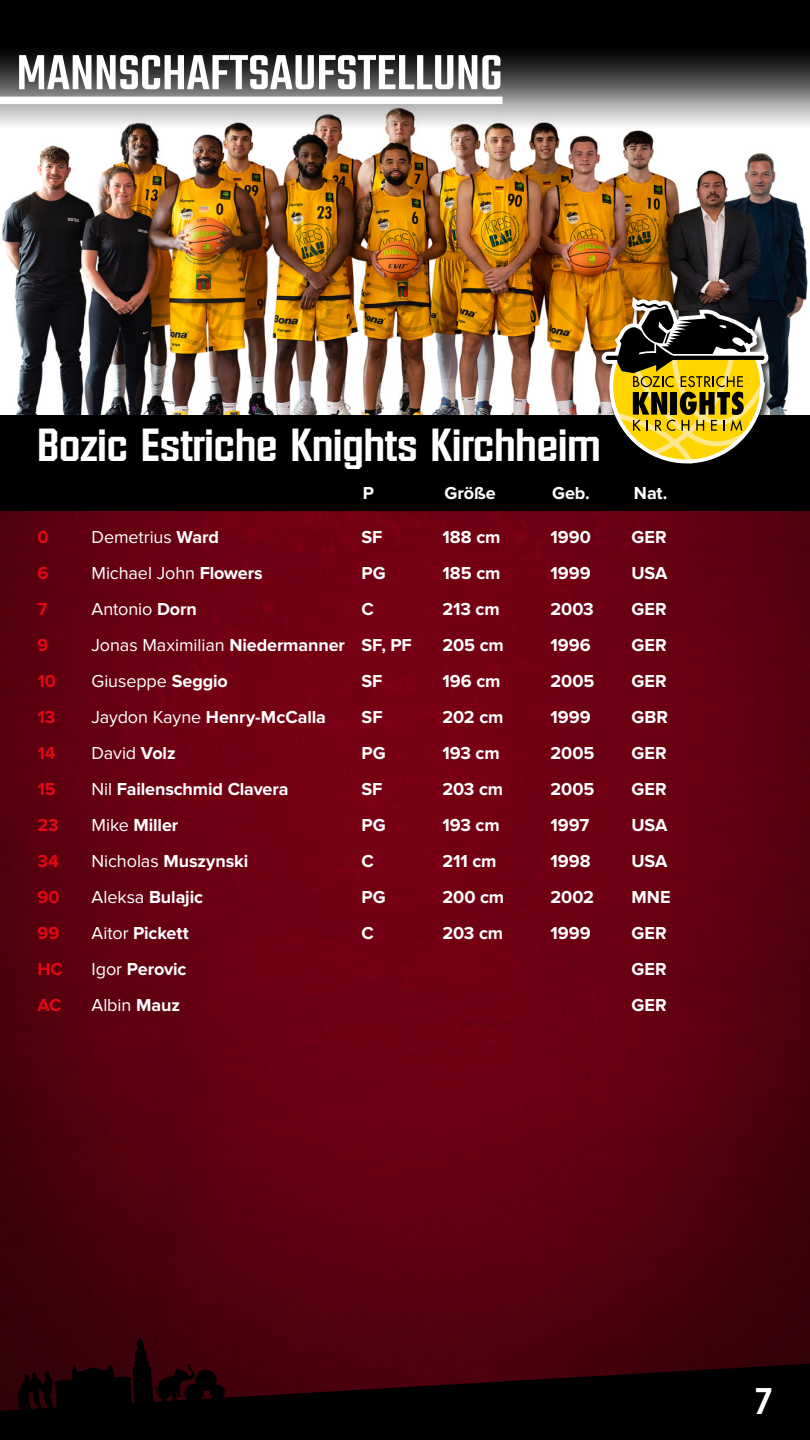
<style>
.page{position:relative;width:810px;height:1440px;background:#fff}
.page>*{position:absolute;margin:0;border:0;box-sizing:border-box;transform-origin:0 0}
.t1{font:500 54px "Teko";color:#fff}
.t2{font:700 45px "Diamante Serial";color:#fff}
.t3{font:700 36px "Diamante Serial";color:#fff}
.t4{font:700 18px "Proxima Nova";letter-spacing:-.005em;color:#fff}
.t5{font:18px "Proxima Nova";letter-spacing:-.005em;color:#fff}
.t6{font:700 18px "Proxima Nova";letter-spacing:-.005em;color:#e30613}
.s1{font-weight:700}
.s2{font-weight:400}
</style>
<div class="page">
<img style="left:0;top:511px;width:810px;height:853px">
<img style="left:0;top:128px;width:810px;height:288px">
<div style="left:0;top:416px;width:810px;height:95px;background:#000"></div>
<svg style="left:0;top:0;width:810px;height:128px;background:#434343"></svg>
<div style="left:0;top:97px;width:502px;height:7px;background:#fff"></div>
<svg style="left:0;top:1364px;width:810px;height:76px;background:#0e0002"></svg>
<svg style="left:18px;top:1336px;width:208px;height:80px;background:#1e0004"></svg>
<div style="left:600px;top:295px;width:178px;height:178px;background:#000;opacity:.75"></div>
<svg style="left:602px;top:297px;width:166px;height:167px"></svg>
<h1 class="t1" style="left:16px;top:41px;width:488px">MANNSCHAFTSAUFSTELLUNG</h1>
<h2 class="t2" style="left:38px;top:419px;width:565px">Bozic Estriche Knights Kirchheim</h2>
<p class="t4" style="left:363px;top:483px;width:13px">P</p>
<p class="t4" style="left:445px;top:483px;width:53px">Größe</p>
<p class="t4" style="left:552px;top:483px;width:39px">Geb.</p>
<p class="t4" style="left:634px;top:483px;width:35px">Nat.</p>
<p class="t6" style="left:38px;top:526px;width:13px">0</p>
<p class="t5" style="left:92px;top:526px;width:129px">Demetrius <span class="s1">Ward</span></p>
<p class="t4" style="left:362px;top:526px;width:23px">SF</p>
<p class="t4" style="left:442px;top:526px;width:60px">188 cm</p>
<p class="t4" style="left:550px;top:526px;width:42px">1990</p>
<p class="t4" style="left:631px;top:526px;width:37px">GER</p>
<p class="t6" style="left:38px;top:562px;width:12px">6</p>
<p class="t5" style="left:92px;top:562px;width:173px">Michael John <span class="s1">Flowers</span></p>
<p class="t4" style="left:362px;top:562px;width:26px">PG</p>
<p class="t4" style="left:442px;top:562px;width:59px">185 cm</p>
<p class="t4" style="left:550px;top:562px;width:42px">1999</p>
<p class="t4" style="left:631px;top:562px;width:38px">USA</p>
<p class="t6" style="left:38px;top:598px;width:11px">7</p>
<p class="t5" style="left:92px;top:598px;width:107px">Antonio <span class="s1">Dorn</span></p>
<p class="t4" style="left:362px;top:598px;width:14px">C</p>
<p class="t4" style="left:442px;top:598px;width:59px">213 cm</p>
<p class="t4" style="left:550px;top:598px;width:45px">2003</p>
<p class="t4" style="left:632px;top:598px;width:37px">GER</p>
<p class="t6" style="left:38px;top:634px;width:12px">9</p>
<p class="t4" style="left:92px;top:634px;width:322px"><span class="s2">Jonas Maximilian</span> Niedermanner SF, PF</p>
<p class="t4" style="left:442px;top:634px;width:63px">205 cm</p>
<p class="t4" style="left:551px;top:634px;width:42px">1996</p>
<p class="t4" style="left:631px;top:634px;width:37px">GER</p>
<p class="t6" style="left:38px;top:670px;width:20px">10</p>
<p class="t5" style="left:92px;top:670px;width:138px">Giuseppe <span class="s1">Seggio</span></p>
<p class="t4" style="left:362px;top:670px;width:23px">SF</p>
<p class="t4" style="left:442px;top:670px;width:60px">196 cm</p>
<p class="t4" style="left:550px;top:670px;width:45px">2005</p>
<p class="t4" style="left:631px;top:670px;width:37px">GER</p>
<p class="t6" style="left:38px;top:706px;width:19px">13</p>
<p class="t4" style="left:92px;top:706px;width:236px"><span class="s2">Jaydon Kayne</span> Henry-McCalla</p>
<p class="t4" style="left:362px;top:706px;width:23px">SF</p>
<p class="t4" style="left:443px;top:706px;width:62px">202 cm</p>
<p class="t4" style="left:551px;top:706px;width:42px">1999</p>
<p class="t4" style="left:632px;top:706px;width:38px">GBR</p>
<p class="t6" style="left:38px;top:742px;width:19px">14</p>
<p class="t5" style="left:92px;top:742px;width:86px">David <span class="s1">Volz</span></p>
<p class="t4" style="left:362px;top:742px;width:26px">PG</p>
<p class="t4" style="left:443px;top:742px;width:59px">193 cm</p>
<p class="t4" style="left:550px;top:742px;width:45px">2005</p>
<p class="t4" style="left:631px;top:742px;width:37px">GER</p>
<p class="t6" style="left:38px;top:778px;width:20px">15</p>
<p class="t4" style="left:92px;top:778px;width:198px"><span class="s2">Nil</span> Failenschmid Clavera</p>
<p class="t4" style="left:362px;top:778px;width:23px">SF</p>
<p class="t4" style="left:442px;top:778px;width:62px">203 cm</p>
<p class="t4" style="left:551px;top:778px;width:45px">2005</p>
<p class="t4" style="left:632px;top:778px;width:37px">GER</p>
<p class="t6" style="left:38px;top:814px;width:23px">23</p>
<p class="t4" style="left:92px;top:814px;width:88px"><span class="s2">Mike</span> Miller</p>
<p class="t4" style="left:362px;top:814px;width:26px">PG</p>
<p class="t4" style="left:442px;top:814px;width:59px">193 cm</p>
<p class="t4" style="left:550px;top:814px;width:40px">1997</p>
<p class="t4" style="left:631px;top:814px;width:38px">USA</p>
<p class="t6" style="left:38px;top:850px;width:23px">34</p>
<p class="t4" style="left:92px;top:850px;width:158px"><span class="s2">Nicholas</span> Muszynski</p>
<p class="t4" style="left:362px;top:850px;width:14px">C</p>
<p class="t4" style="left:443px;top:850px;width:56px">211 cm</p>
<p class="t4" style="left:551px;top:850px;width:42px">1998</p>
<p class="t4" style="left:632px;top:850px;width:38px">USA</p>
<p class="t6" style="left:38px;top:886px;width:24px">90</p>
<p class="t4" style="left:92px;top:886px;width:113px"><span class="s2">Aleksa</span> Bulajic</p>
<p class="t4" style="left:362px;top:886px;width:26px">PG</p>
<p class="t4" style="left:442px;top:886px;width:63px">200 cm</p>
<p class="t4" style="left:550px;top:886px;width:45px">2002</p>
<p class="t4" style="left:632px;top:886px;width:41px">MNE</p>
<p class="t6" style="left:38px;top:922px;width:23px">99</p>
<p class="t4" style="left:92px;top:922px;width:99px"><span class="s2">Aitor</span> Pickett</p>
<p class="t4" style="left:362px;top:922px;width:14px">C</p>
<p class="t4" style="left:443px;top:922px;width:62px">203 cm</p>
<p class="t4" style="left:551px;top:922px;width:42px">1999</p>
<p class="t4" style="left:631px;top:922px;width:37px">GER</p>
<p class="t6" style="left:38px;top:958px;width:27px">HC</p>
<p class="t4" style="left:92px;top:958px;width:97px"><span class="s2">Igor</span> Perovic</p>
<p class="t4" style="left:632px;top:958px;width:37px">GER</p>
<p class="t6" style="left:38px;top:994px;width:26px">AC</p>
<p class="t5" style="left:92px;top:994px;width:90px">Albin <span class="s1">Mauz</span></p>
<p class="t4" style="left:632px;top:994px;width:37px">GER</p>
<h3 class="t3" style="left:755px;top:1380px;width:19px">7</h3>
</div>
